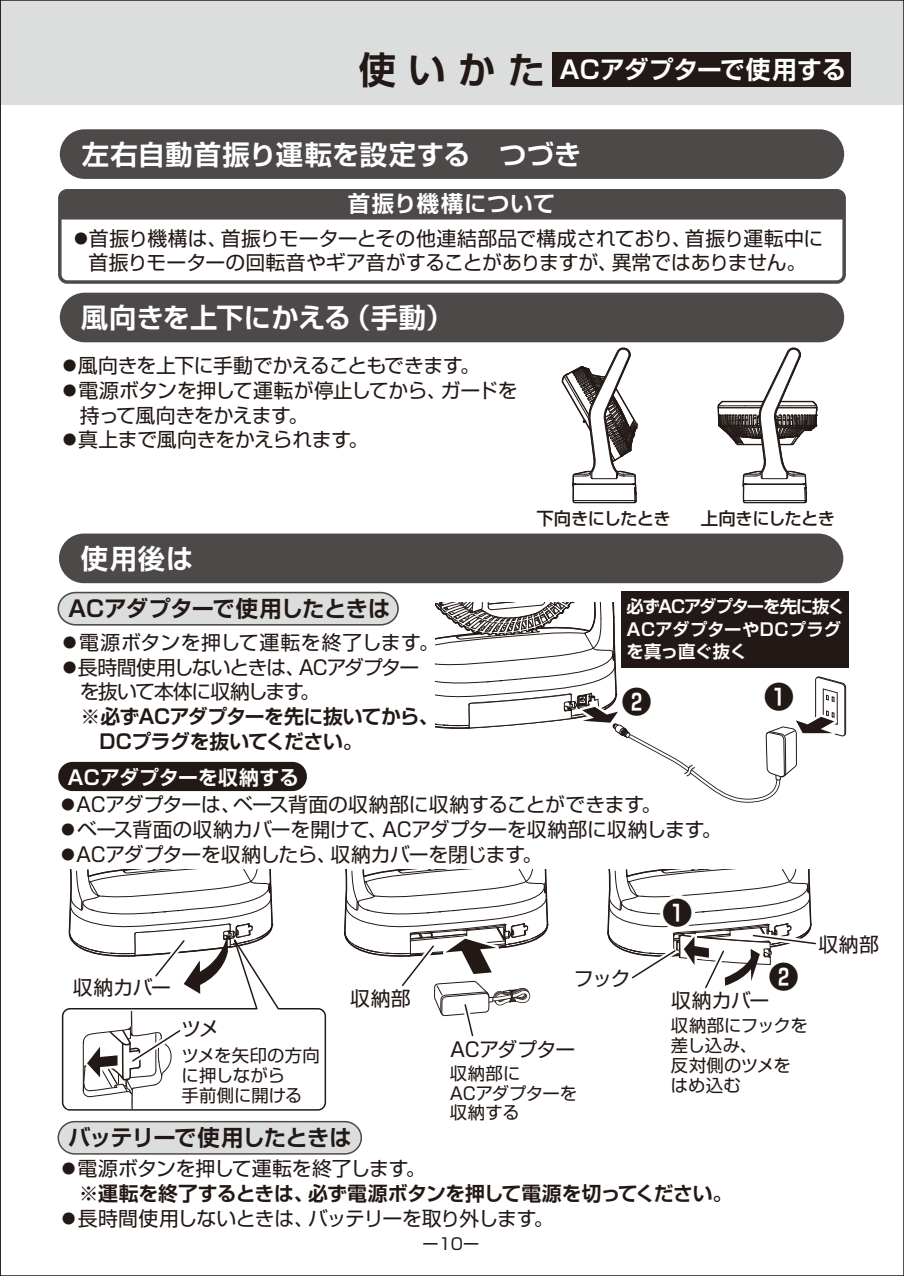
<style>
.page{position:relative;width:904px;height:1276px;background:#fff}
.page>*{position:absolute;margin:0;border:0;box-sizing:border-box;transform-origin:0 0}
.t1{font:700 29.75px "Shin Go Pro De";color:#221815}
.t2{font:700 27.3px "Shin Go Pro De";letter-spacing:.01em;color:#fff}
.t3{font:700 24.85px "Shin Go Pro De";color:#fff}
.t4{font:700 22.4px "Shin Go Pro De";letter-spacing:-.03em;color:#221815}
.t5{font:700 22.4px "Shin Go Pro De";letter-spacing:.03em;color:#fff}
.t6{font:19.78px/23.8px "Shin Go Pro";letter-spacing:-.015em;color:#221815;text-align:center}
.t7{font:700 19.78px/24.8px "Shin Go Pro De";letter-spacing:-.02em;color:#221815}
.t8{font:19.78px/24.8px "Shin Go Pro";letter-spacing:-.055em;color:#221815}
.t9{font:19.78px "Shin Go Pro";letter-spacing:.025em;color:#221815}
.t10{font:700 19.78px "Shin Go Pro De";letter-spacing:.01em;color:#fff}
.t11{font:17.32px/19.8px "Shin Go Pro";color:#221815}
.t12{font:700 17.32px/22.4px "Shin Go Pro De";letter-spacing:-.035em;color:#fff}
.t13{font:500 17.32px "Shin Go Pro";letter-spacing:-.035em;color:#221815}
.t14{font:16.1px "Shin Go Pro";color:#221815}
.s1{font-size:37.27px;color:#221815}
</style>
<div class="page">
<svg style="left:561px;top:347px;width:77px;height:157px"></svg>
<svg style="left:716px;top:342px;width:102px;height:162px"></svg>
<div style="left:60px;top:293px;width:784px;height:49px;background:#4c4948;border-radius:25px"></div>
<div style="left:0;top:0;width:903px;height:104px;background:#dcdddd"></div>
<svg style="left:0;top:0;width:1px;height:1275px"></svg>
<div style="left:59px;top:533px;width:784px;height:50px;background:#4c4948;border-radius:25px"></div>
<div style="left:621px;top:591px;width:227px;height:77px;background:#221815"></div>
<div style="left:58px;top:762px;width:249px;height:29px;background:#221815;border-radius:14px"></div>
<div style="left:58px;top:1121px;width:303px;height:32px;background:#dcdddd;border-radius:16px"></div>
<div style="left:57px;top:1120px;width:305px;height:34px;border:1px solid #4c4948;border-radius:16px"></div>
<svg style="left:57px;top:591px;width:342px;height:35px;background:#d0d0d0"></svg>
<div style="left:60px;top:129px;width:784px;height:50px;background:#4c4948;border-radius:25px"></div>
<div style="left:62px;top:191px;width:782px;height:28px;background:#4c4948"></div>
<div style="left:58px;top:189px;width:787px;height:95px;border:3px solid #4c4948;border-radius:7px"></div>
<div style="left:552px;top:52px;width:298px;height:35px;background:#221815"></div>
<svg style="left:344px;top:869px;width:205px;height:168px"></svg>
<svg style="left:607px;top:869px;width:209px;height:120px"></svg>
<div style="left:660px;top:894px;width:35px;height:35px;background:#fff;border-radius:50%"></div>
<svg style="left:61px;top:1012px;width:266px;height:99px"></svg>
<svg style="left:435px;top:602px;width:411px;height:201px"></svg>
<svg style="left:63px;top:869px;width:262px;height:240px"></svg>
<p class="t3" style="left:359px;top:49px;width:488px"><span class="s1">使 い か た</span> ACアダプターで使用する</p>
<h2 class="t2" style="left:82px;top:132px;width:501px">左右自動首振り運転を設定する　つづき</h2>
<p class="t5" style="left:348px;top:185px;width:209px">首振り機構について</p>
<p class="t6" style="left:71px;top:224px;width:753px">●首振り機構は、首振りモーターとその他連結部品で構成されており、首振り運転中に首振りモーターの回転音やギア音がすることがありますが、異常ではありません。</p>
<h2 class="t2" style="left:81px;top:295px;width:374px">風向きを上下にかえる（手動）</h2>
<p class="t6" style="left:60px;top:351px;width:421px">●風向きを上下に手動でかえることもできます。</p>
<p class="t6" style="left:80px;top:375px;width:439px;line-height:24.8px;text-align:left;text-indent:-20px">●電源ボタンを押して運転が停止してから、ガードを持って風向きをかえます。</p>
<p class="t6" style="left:60px;top:425px;width:310px">●真上まで風向きをかえられます。</p>
<h2 class="t2" style="left:81px;top:536px;width:114px">使用後は</h2>
<p class="t4" style="left:68px;top:590px;width:324px">ACアダプターで使用したときは</p>
<p class="t9" style="left:60px;top:626px;width:380px">●電源ボタンを押して運転を終了します。</p>
<p class="t8" style="left:80px;top:652px;width:341px;text-indent:-20px">●長時間使用しないときは、ACアダプターを抜いて本体に収納します。</p>
<p class="t7" style="left:80px;top:702px;width:360px;text-indent:-20px">　※必ずACアダプターを先に抜いてから、　DCプラグを抜いてください。</p>
<p class="t10" style="left:67px;top:760px;width:233px">ACアダプターを収納する</p>
<p class="t13" style="left:536px;top:504px;width:136px">下向きにしたとき</p>
<p class="t13" style="left:700px;top:504px;width:136px">上向きにしたとき</p>
<p class="t12" style="left:626px;top:593px;width:220px">必ずACアダプターを先に抜く<br>ACアダプターやDCプラグを真っ直ぐ抜く</p>
<h1 class="t1" style="left:621px;top:677px;width:31px">❷</h1>
<h1 class="t1" style="left:764px;top:672px;width:31px">❶</h1>
<p class="t6" style="left:58px;top:790px;width:604px">●ACアダプターは、ベース背面の収納部に収納することができます。</p>
<p class="t6" style="left:58px;top:815px;width:664px">●ベース背面の収納カバーを開けて、ACアダプターを収納部に収納します。</p>
<p class="t6" style="left:58px;top:840px;width:485px">●ACアダプターを収納したら、収納カバーを閉じます。</p>
<p class="t6" style="left:73px;top:973px;width:100px">収納カバー</p>
<p class="t6" style="left:181px;top:1014px;width:39px">ツメ</p>
<p class="t11" style="left:181px;top:1043px;width:140px">ツメを矢印の方向に押しながら<br>手前側に開ける</p>
<p class="t6" style="left:350px;top:984px;width:62px">収納部</p>
<p class="t4" style="left:68px;top:1119px;width:285px">バッテリーで使用したときは</p>
<p class="t6" style="left:574px;top:964px;width:58px">フック</p>
<p class="t6" style="left:450px;top:1034px;width:127px">ACアダプター</p>
<p class="t11" style="left:449px;top:1061px;width:129px">収納部に<br>ACアダプターを収納する</p>
<h1 class="t1" style="left:662px;top:888px;width:31px">❶</h1>
<h1 class="t1" style="left:768px;top:952px;width:31px">❷</h1>
<p class="t6" style="left:671px;top:986px;width:100px">収納カバー</p>
<p class="t11" style="left:670px;top:1013px;width:138px">収納部にフックを差し込み、<br>反対側のツメをはめ込む</p>
<p class="t6" style="left:59px;top:1154px;width:368px">●電源ボタンを押して運転を終了します。</p>
<p class="t7" style="left:59px;top:1178px;width:674px">　※運転を終了するときは、必ず電源ボタンを押して電源を切ってください。</p>
<p class="t6" style="left:59px;top:1204px;width:496px">●長時間使用しないときは、バッテリーを取り外します。</p>
<p class="t14" style="left:422px;top:1230px;width:58px">ー10ー</p>
<p class="t6" style="left:818px;top:930px;width:62px">収納部</p>
</div>
